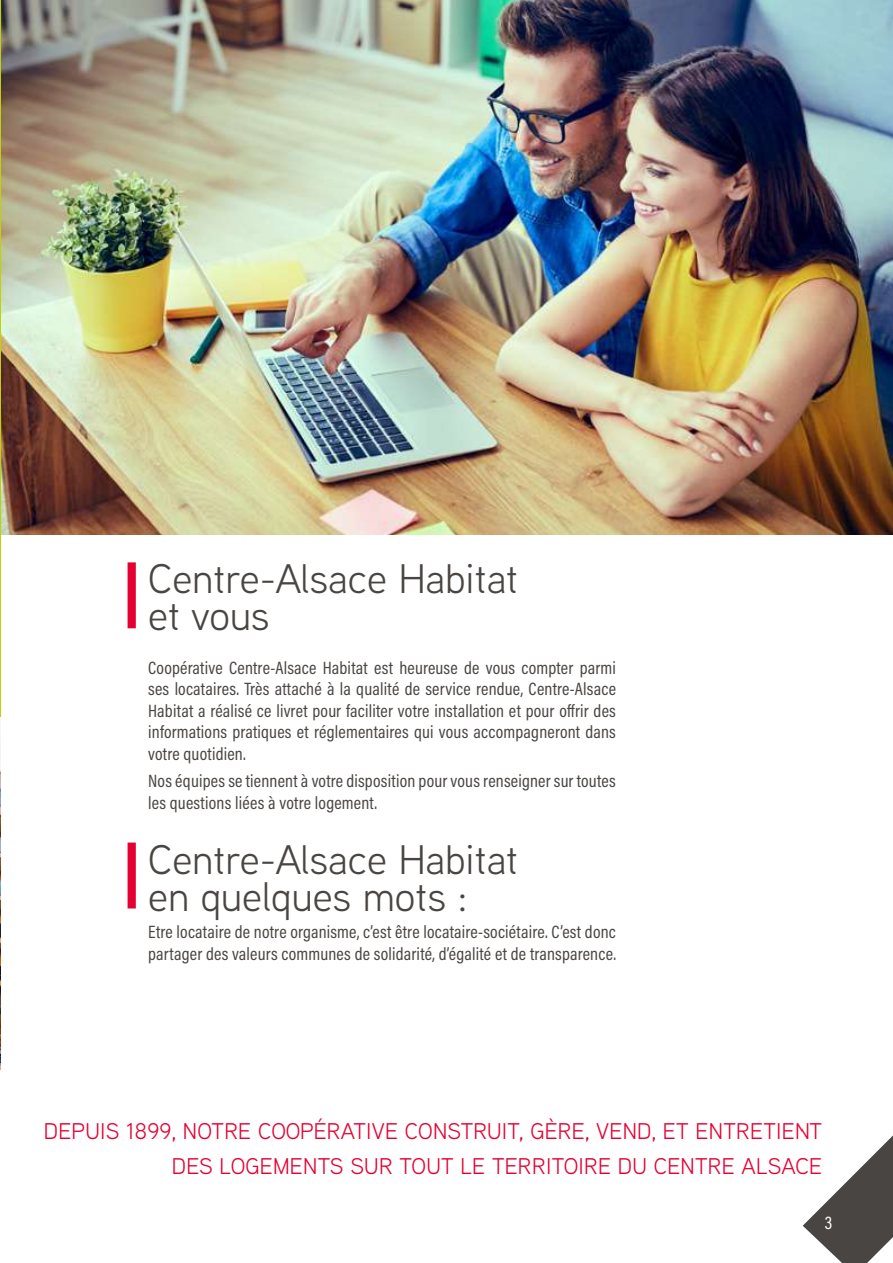
<style>
.page{position:relative;width:893px;height:1263px;background:#fff}
.page>*{position:absolute;margin:0;border:0;box-sizing:border-box;transform-origin:0 0}
.t1{font:41.25px/37.2px "Aaux Next";color:#494542}
.t2{font:22.65px/35.1px "Aaux Next";letter-spacing:.01em;color:#e50032;text-align:right}
.t3{font:18.6px "Acumin Pro Cond";color:#fff}
.t4{font:18px/21.6px "Acumin Pro Cond";letter-spacing:.01em;color:#494542}
</style>
<div class="page">
<img style="left:1px;top:0;width:892px;height:535px">
<hr style="left:0;top:0;width:1px;height:1069px;background:#c4d100">
<img style="left:0;top:717px;width:1px;height:352px">
<div style="left:128px;top:562px;width:8px;height:66px;background:#e50032"></div>
<div style="left:128px;top:842px;width:8px;height:66px;background:#e50032"></div>
<svg style="left:803px;top:1135px;width:90px;height:128px"></svg>
<h1 class="t1" style="left:148px;top:558px;width:371px">Centre-Alsace Habitat et vous</h1>
<p class="t4" style="left:148px;top:656px;width:469px;text-align:justify">Coopérative Centre-Alsace Habitat est heureuse de vous compter parmi ses locataires. Très attaché à la qualité de service rendue, Centre-Alsace Habitat a réalisé ce livret pour faciliter votre installation et pour offrir des informations pratiques et réglementaires qui vous accompagneront dans votre quotidien.</p>
<p class="t4" style="left:148px;top:770px;width:469px">Nos équipes se tiennent à votre disposition pour vous renseigner sur toutes les questions liées à votre logement.</p>
<h1 class="t1" style="left:148px;top:839px;width:371px">Centre-Alsace Habitat en quelques mots :</h1>
<p class="t4" style="left:148px;top:921px;width:469px">Etre locataire de notre organisme, c’est être locataire-sociétaire. C’est donc partager des valeurs communes de solidarité, d’égalité et de transparence.</p>
<p class="t2" style="left:44px;top:1112px;width:780px">DEPUIS 1899, NOTRE COOPÉRATIVE CONSTRUIT, GÈRE, VEND, ET ENTRETIENT<br>DES LOGEMENTS SUR TOUT LE TERRITOIRE DU CENTRE ALSACE</p>
<p class="t3" style="left:825px;top:1210px;width:9px">3</p>
</div>
